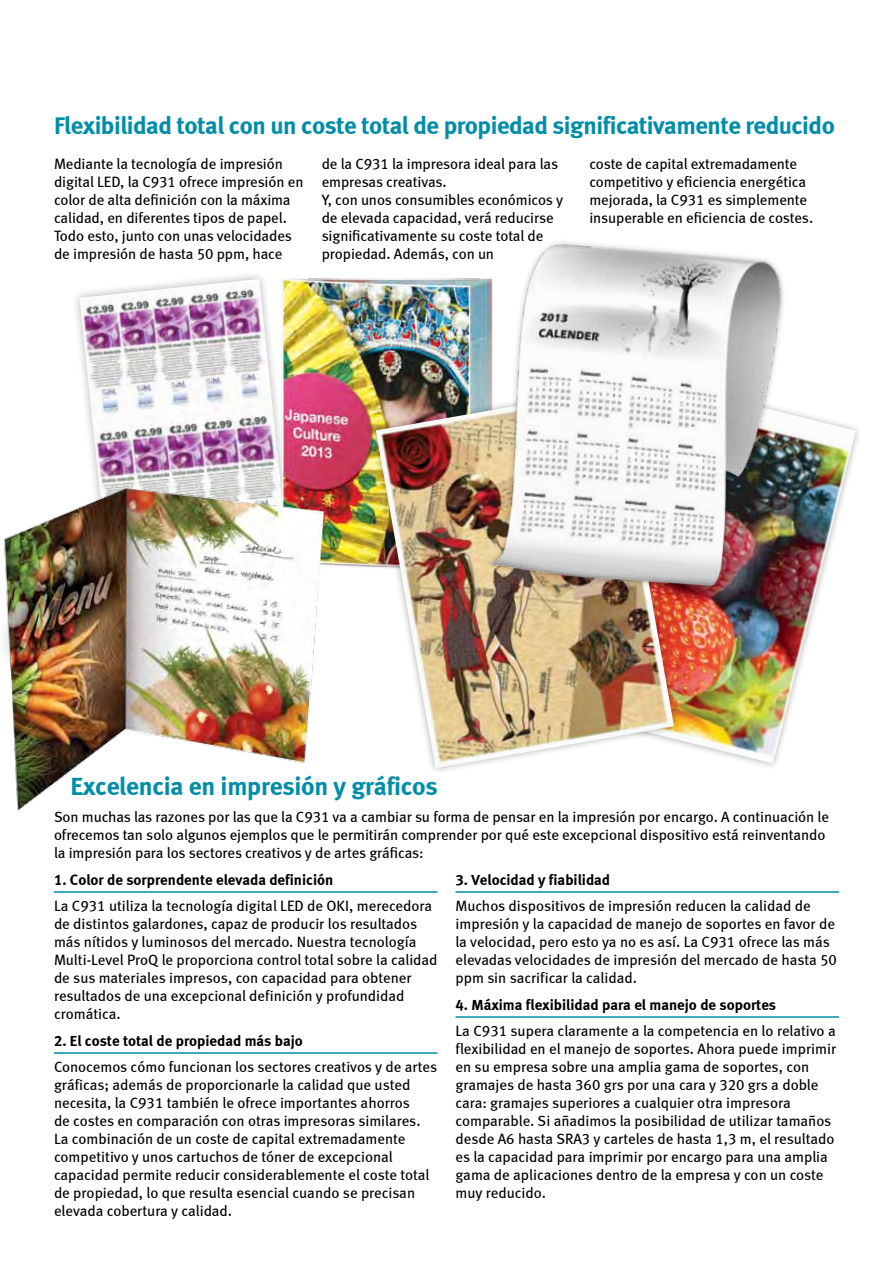
<style>
.page{position:relative;width:893px;height:1263px;background:#fff}
.page>*{position:absolute;margin:0;border:0;box-sizing:border-box;transform-origin:0 0}
.t1{font:25.5px "Meta Bold LF";letter-spacing:-.01em;color:#008da8}
.t2{font:24.75px "Meta Bold LF";letter-spacing:-.02em;color:#008da8}
.t3{font:15px/18px "Meta Book LF";letter-spacing:-.005em;color:#000}
.t4{font:15px "Meta Bold LF";color:#000}
</style>
<div class="page">
<img style="left:79px;top:279px;width:189px;height:196px">
<img style="left:680px;top:415px;width:176px;height:348px">
<img style="left:268px;top:278px;width:180px;height:289px">
<div style="left:368px;top:381px;width:312px;height:393px;background:#000;opacity:.3"></div>
<img style="left:376px;top:388px;width:298px;height:380px">
<img style="left:448px;top:242px;width:357px;height:385px">
<img style="left:4px;top:475px;width:342px;height:335px">
<hr style="left:54px;top:891px;width:383px;height:2px;background:#008da8">
<hr style="left:54px;top:1052px;width:383px;height:2px;background:#008da8">
<hr style="left:455px;top:891px;width:384px;height:2px;background:#008da8">
<hr style="left:455px;top:1016px;width:384px;height:2px;background:#008da8">
<h2 class="t2" style="left:54px;top:111px;width:782px">Flexibilidad total con un coste total de propiedad significativamente reducido</h2>
<p class="t3" style="left:54px;top:155px;width:251px">Mediante la tecnología de impresión digital LED, la C931 ofrece impresión en color de alta definición con la máxima calidad, en diferentes tipos de papel.<br>Todo esto, junto con unas velocidades de impresión de hasta 50 ppm, hace</p>
<p class="t3" style="left:322px;top:155px;width:243px">de la C931 la impresora ideal para las empresas creativas.<br>Y, con unos consumibles económicos y de elevada capacidad, verá reducirse significativamente su coste total de propiedad. Además, con un</p>
<p class="t3" style="left:589px;top:155px;width:225px">coste de capital extremadamente competitivo y eficiencia energética mejorada, la C931 es simplemente insuperable en eficiencia de costes.</p>
<h1 class="t1" style="left:70px;top:771px;width:369px">Excelencia en impresión y gráficos</h1>
<p class="t3" style="left:54px;top:807px;width:777px">Son muchas las razones por las que la C931 va a cambiar su forma de pensar en la impresión por encargo. A continuación le ofrecemos tan solo algunos ejemplos que le permitirán comprender por qué este excepcional dispositivo está reinventando la impresión para los sectores creativos y de artes gráficas:</p>
<p class="t4" style="left:54px;top:871px;width:281px">1. Color de sorprendente elevada definición</p>
<p class="t3" style="left:54px;top:897px;width:385px">La C931 utiliza la tecnología digital LED de OKI, merecedora de distintos galardones, capaz de producir los resultados más nítidos y luminosos del mercado. Nuestra tecnología Multi-Level ProQ le proporciona control total sobre la calidad de sus materiales impresos, con capacidad para obtener resultados de una excepcional definición y profundidad cromática.</p>
<p class="t4" style="left:54px;top:1032px;width:250px">2. El coste total de propiedad más bajo</p>
<p class="t3" style="left:54px;top:1058px;width:385px">Conocemos cómo funcionan los sectores creativos y de artes gráficas; además de proporcionarle la calidad que usted necesita, la C931 también le ofrece importantes ahorros<br>de costes en comparación con otras impresoras similares.<br>La combinación de un coste de capital extremadamente competitivo y unos cartuchos de tóner de excepcional capacidad permite reducir considerablemente el coste total de propiedad, lo que resulta esencial cuando se precisan elevada cobertura y calidad.</p>
<p class="t4" style="left:455px;top:871px;width:156px">3. Velocidad y fiabilidad</p>
<p class="t3" style="left:455px;top:897px;width:383px">Muchos dispositivos de impresión reducen la calidad de impresión y la capacidad de manejo de soportes en favor de la velocidad, pero esto ya no es así. La C931 ofrece las más elevadas velocidades de impresión del mercado de hasta 50 ppm sin sacrificar la calidad.</p>
<p class="t4" style="left:455px;top:996px;width:322px">4. Máxima flexibilidad para el manejo de soportes</p>
<p class="t3" style="left:455px;top:1022px;width:382px">La C931 supera claramente a la competencia en lo relativo a flexibilidad en el manejo de soportes. Ahora puede imprimir en su empresa sobre una amplia gama de soportes, con gramajes de hasta 360 grs por una cara y 320 grs a doble cara: gramajes superiores a cualquier otra impresora comparable. Si añadimos la posibilidad de utilizar tamaños desde A6 hasta SRA3 y carteles de hasta 1,3 m, el resultado es la capacidad para imprimir por encargo para una amplia gama de aplicaciones dentro de la empresa y con un coste muy reducido.</p>
</div>
